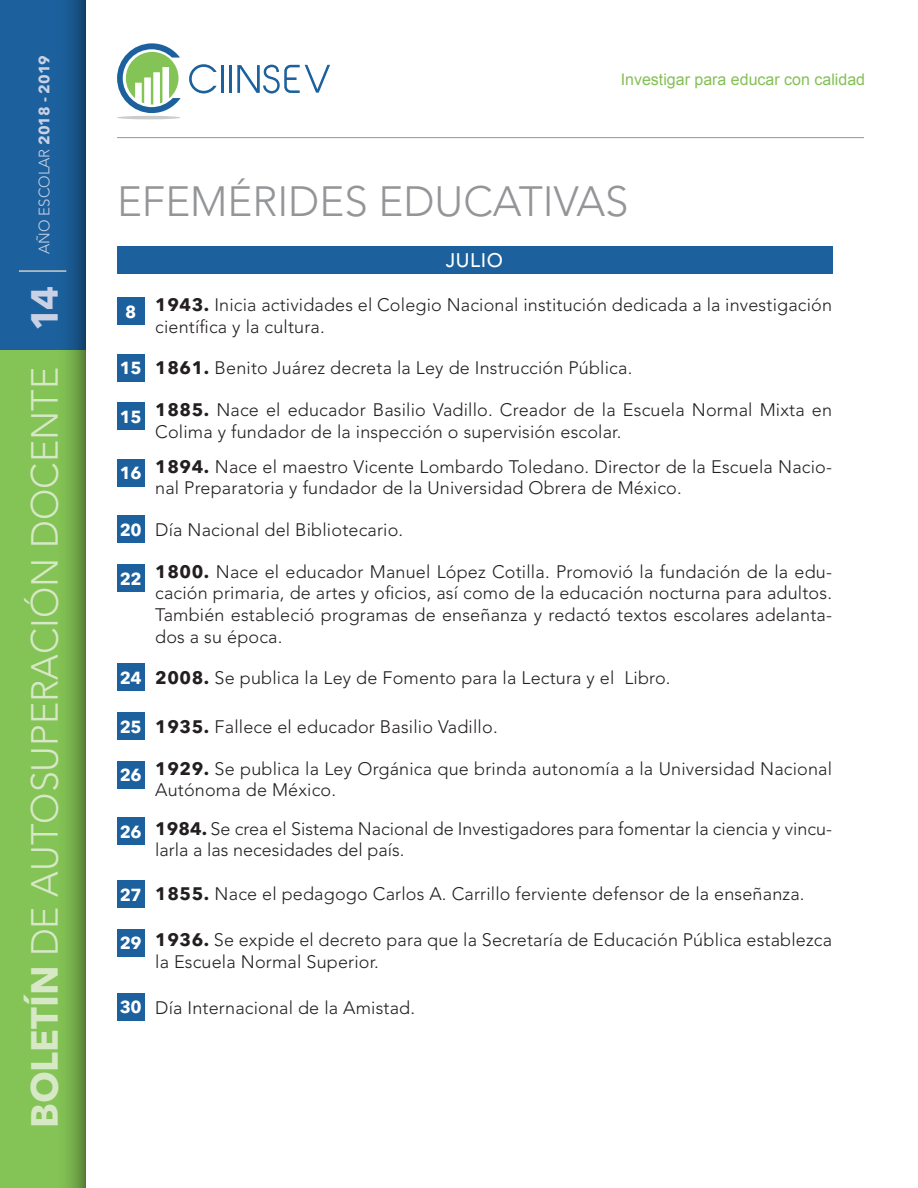
<style>
.page{position:relative;width:918px;height:1188px;background:#fff}
.page>*{position:absolute;margin:0;border:0;box-sizing:border-box;transform-origin:0 0}
.t1{font:300 42px "Avenir LT Std";color:#939598}
.t2{font:300 37.5px "Avenir LT Std";color:#d7e8c7}
.t3{font:500 19.5px "Avenir LT Std";letter-spacing:.03em;color:#fff}
.t4{font:300 18px/21.6px "Avenir LT Std";letter-spacing:.01em;color:#231f20}
.t5{font:700 17.4px "Avenir Next LT Pro";letter-spacing:-.04em;color:#fff}
.t6{font:16.05px "Arial";color:#84c056}
.t7{font:300 15px "Avenir LT Std";color:#cad1e4}
.s1{font-family:"Avenir Next LT Pro";font-weight:700}
.s2{font-family:"Avenir Next LT Pro";font-weight:700;color:#cad1e4}
</style>
<div class="page">
<svg style="left:117px;top:43px;width:64px;height:70px"></svg>
<hr style="left:117px;top:116px;width:64px;height:3px;background:#cacccb;border-radius:50%">
<hr style="left:221px;top:65px;width:3px;height:28px;background:#1c619d">
<hr style="left:229px;top:65px;width:3px;height:28px;background:#1c619d">
<svg style="left:237px;top:65px;width:93px;height:28px"></svg>
<svg style="left:189px;top:64px;width:28px;height:29px"></svg>
<div style="left:0;top:350px;width:85px;height:838px;background:#84c355"></div>
<div style="left:0;top:0;width:85px;height:350px;background:#1c619d"></div>
<svg style="left:66px;top:0;width:19px;height:1188px"></svg>
<hr style="left:117px;top:137px;width:747px;height:1px;background:#939598">
<hr style="left:19px;top:270px;width:47px;height:2px;background:#cacccb">
<div style="left:117px;top:246px;width:715px;height:27px;background:#1c619d"></div>
<div style="left:117px;top:297px;width:28px;height:28px;background:#1c619d"></div>
<div style="left:117px;top:354px;width:28px;height:27px;background:#1c619d"></div>
<div style="left:117px;top:403px;width:28px;height:27px;background:#1c619d"></div>
<div style="left:117px;top:459px;width:28px;height:27px;background:#1c619d"></div>
<div style="left:117px;top:515px;width:28px;height:28px;background:#1c619d"></div>
<div style="left:117px;top:564px;width:28px;height:28px;background:#1c619d"></div>
<div style="left:117px;top:664px;width:28px;height:27px;background:#1c619d"></div>
<div style="left:117px;top:712px;width:28px;height:28px;background:#1c619d"></div>
<div style="left:117px;top:761px;width:28px;height:27px;background:#1c619d"></div>
<div style="left:117px;top:817px;width:28px;height:28px;background:#1c619d"></div>
<div style="left:117px;top:880px;width:28px;height:28px;background:#1c619d"></div>
<div style="left:117px;top:929px;width:28px;height:28px;background:#1c619d"></div>
<div style="left:117px;top:993px;width:28px;height:27px;background:#1c619d"></div>
<p class="t7" style="left:35px;top:254px;width:200px;rotate:-90deg">año escolar <span class="s1">2018 - 2019</span></p>
<h2 class="t2" style="left:23px;top:1128px;width:844px;rotate:-90deg"><span class="s1">Boletín</span> de Autosuperación Docente <span class="s2">14</span></h2>
<p class="t6" style="left:621px;top:69px;width:246px">Investigar para educar con calidad</p>
<h1 class="t1" style="left:117px;top:177px;width:159px">EFEMÉRIDES</h1>
<h1 class="t1" style="left:379px;top:177px;width:29px">EDUC</h1>
<h1 class="t1" style="left:493px;top:177px;width:133px">ATI VAS</h1>
<p class="t5" style="left:125px;top:301px;width:13px">8</p>
<p class="t5" style="left:120px;top:357px;width:23px">15</p>
<p class="t5" style="left:120px;top:406px;width:23px">15</p>
<p class="t5" style="left:120px;top:463px;width:23px">16</p>
<p class="t5" style="left:120px;top:519px;width:23px">20</p>
<p class="t5" style="left:120px;top:568px;width:23px">22</p>
<p class="t5" style="left:120px;top:667px;width:23px">24</p>
<p class="t5" style="left:120px;top:716px;width:23px">25</p>
<p class="t5" style="left:120px;top:765px;width:23px">26</p>
<p class="t5" style="left:120px;top:821px;width:23px">26</p>
<p class="t5" style="left:120px;top:884px;width:23px">27</p>
<p class="t5" style="left:120px;top:933px;width:23px">29</p>
<p class="t5" style="left:120px;top:997px;width:23px">30</p>
<p class="t3" style="left:446px;top:249px;width:59px">julio</p>
<p class="t4" style="left:155px;top:294px;width:678px"><span class="s1">1943.</span> I nicia actividades el Colegio N acional institución dedicada a la investigación científica y la cultura.</p>
<p class="t4" style="left:155px;top:357px;width:479px"><span class="s1">1861.</span> Benito Juárez decreta la Ley de I nstrucción Pública.</p>
<p class="t4" style="left:155px;top:399px;width:678px"><span class="s1">1885.</span> Nace el educador Basilio Vadillo. Creador de la Escuela Normal Mixta en<br>Colima y fundador de la inspección o supervisión escolar.</p>
<p class="t4" style="left:155px;top:456px;width:678px"><span class="s1">1894.</span> N ace el maestro Vicente Lombardo Toledano. Director de la Escuela N acio&shy;nal Preparatoria y fundador de la U niversidad Obrera de México.</p>
<p class="t4" style="left:155px;top:519px;width:250px">Día Nacional del Bibliotecario.</p>
<p class="t4" style="left:155px;top:561px;width:678px;text-align:justify"><span class="s1">1800.</span> N ace el educador Manuel López Cotilla. Promovió la fundación de la edu&shy;cación primaria, de artes y oficios, así como de la educación nocturna para adultos.<br>También estableció programas de enseñanza y redactó textos escolares adelanta&shy;dos a su época.</p>
<p class="t4" style="left:155px;top:667px;width:517px"><span class="s1">2008.</span> Se publica la Ley de Fomento para la Lectura y el Libro.</p>
<p class="t4" style="left:155px;top:716px;width:344px"><span class="s1">1935.</span> Fallece el educador Basilio Vadillo.</p>
<p class="t4" style="left:155px;top:758px;width:678px"><span class="s1">1929.</span> Se publica la Ley Orgánica que brinda autonomía a la Universidad Nacional<br>Autónoma de México.</p>
<p class="t4" style="left:155px;top:818px;width:678px"><span class="s1">1984.</span> Se crea el Sistema N acional de I nvestigadores para fomentar la ciencia y vincu&shy;larla a las necesidades del país.</p>
<p class="t4" style="left:155px;top:884px;width:651px"><span class="s1">1855.</span> N ace el pedagogo Carlos A. Carrillo ferviente defensor de la enseñanza.</p>
<p class="t4" style="left:155px;top:930px;width:678px"><span class="s1">1936.</span> Se expide el decreto para que la Secretaría de Educación Pública establezca la Escuela Normal Superior.</p>
<p class="t4" style="left:155px;top:997px;width:262px">Día I nternacional de la Amistad.</p>
</div>
